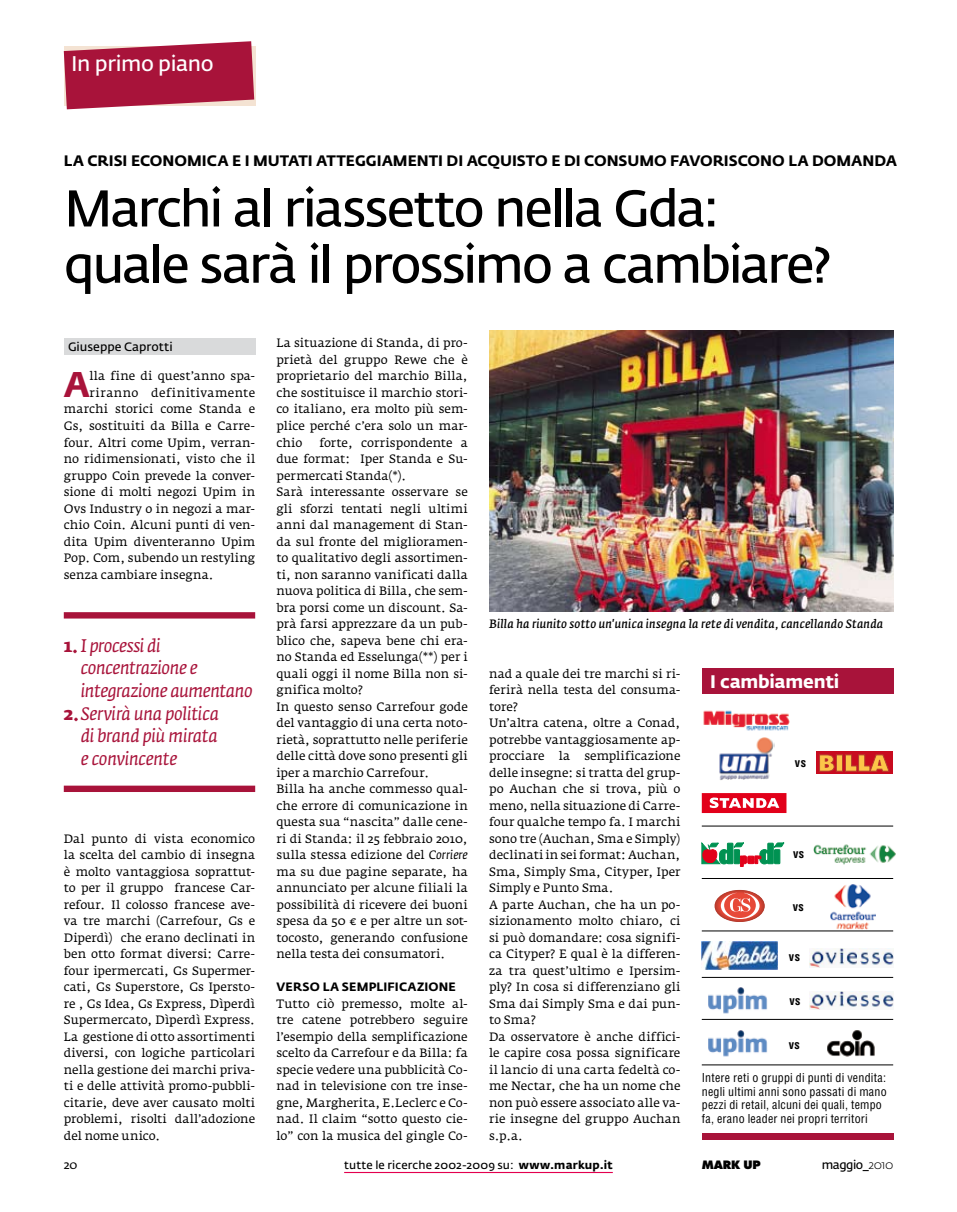
<style>
.page{position:relative;width:957px;height:1212px;background:#fff}
.page>*{position:absolute;margin:0;border:0;box-sizing:border-box;transform-origin:0 0}
.t1{font:600 51px/56.2px "Fedra Sans Std";letter-spacing:-.045em;color:#000}
.t2{font:700 35.4px "Fedra Sans Std";color:#a8133a}
.t3{font:600 21px "Fedra Sans Std";letter-spacing:-.02em;color:#fff}
.t4{font:italic 18px "Fedra Serif A Std";letter-spacing:-.02em;color:#a8133a}
.t5{font:700 18px "Fedra Sans Std";color:#fff}
.t6{font:700 15px "Fedra Sans Std";color:#000}
.t7{font:12px/16.5px "Fedra Serif A Std";letter-spacing:.005em;color:#000;text-align:justify}
.t8{font:condensed 12px/13.5px "Helvetica LT Std";letter-spacing:.02em;color:#000}
.t9{font:italic 600 12px "Fedra Serif A Std";letter-spacing:.015em;color:#000}
.t10{font:600 12px "Fedra Sans Std";color:#000}
.t11{font:12px "Fedra Serif A Std";letter-spacing:.04em;color:#000}
.t12{font:700 12px "Fedra Sans Std";letter-spacing:.015em;color:#000}
.t13{font:700 condensed 12px "Helvetica LT Std";letter-spacing:.04em;color:#000}
.t14{font:600 11.25px "Fedra Sans Std";letter-spacing:.015em;color:#000}
.t15{font:800 11.25px "Futura Std";letter-spacing:-.02em;color:#000}
.s1{font-weight:700;font-style:normal}
.s2{font-style:italic}
.s3{font-weight:700}
.s4{font-weight:300}
</style>
<div class="page">
<hr style="left:344px;top:1172px;width:269px;height:1px;background:#e3004f">
<svg style="left:64px;top:41px;width:190px;height:68px;background:#b43555"></svg>
<div style="left:64px;top:338px;width:191px;height:17px;background:#d9dadb"></div>
<div style="left:64px;top:612px;width:191px;height:6px;background:#a8133a"></div>
<div style="left:64px;top:786px;width:191px;height:6px;background:#a8133a"></div>
<img style="left:489px;top:331px;width:404px;height:280px">
<div style="left:702px;top:668px;width:191px;height:26px;background:#a8133a"></div>
<div style="left:816px;top:751px;width:77px;height:23px;background:#c80b1f"></div>
<svg style="left:819px;top:754px;width:16px;height:18px"></svg>
<div style="left:836px;top:754px;width:7px;height:17px;background:#fcc549;border:1px solid #b43b2d"></div>
<svg style="left:845px;top:754px;width:45px;height:18px"></svg>
<img style="left:703px;top:710px;width:87px;height:21px">
<img style="left:719px;top:737px;width:55px;height:43px">
<svg style="left:702px;top:793px;width:84px;height:20px"></svg>
<svg style="left:701px;top:842px;width:83px;height:24px"></svg>
<img style="left:813px;top:844px;width:83px;height:21px">
<svg style="left:714px;top:890px;width:50px;height:32px"></svg>
<svg style="left:715px;top:890px;width:49px;height:32px"></svg>
<div style="left:715px;top:890px;width:49px;height:31px;background:#bc3d2f;border-radius:50%"></div>
<div style="left:716px;top:891px;width:47px;height:30px;background:#c64031;border-radius:50%"></div>
<div style="left:717px;top:891px;width:45px;height:29px;background:#ca4132;border-radius:50%"></div>
<div style="left:717px;top:892px;width:45px;height:28px;background:#cf4333;border-radius:50%"></div>
<svg style="left:718px;top:892px;width:42px;height:27px"></svg>
<svg style="left:721px;top:893px;width:38px;height:26px"></svg>
<img style="left:830px;top:884px;width:45px;height:46px">
<img style="left:702px;top:941px;width:75px;height:29px">
<img style="left:809px;top:949px;width:84px;height:18px">
<img style="left:827px;top:1030px;width:48px;height:27px">
<img style="left:708px;top:988px;width:60px;height:26px">
<img style="left:708px;top:1031px;width:60px;height:26px">
<img style="left:809px;top:991px;width:84px;height:18px">
<div style="left:702px;top:1133px;width:191px;height:6px;background:#a8133a"></div>
<hr style="left:702px;top:826px;width:191px;height:1px;background:#000">
<hr style="left:702px;top:878px;width:191px;height:1px;background:#000">
<hr style="left:702px;top:930px;width:191px;height:1px;background:#000">
<hr style="left:702px;top:977px;width:191px;height:1px;background:#000">
<hr style="left:702px;top:1019px;width:191px;height:1px;background:#000">
<hr style="left:702px;top:1064px;width:191px;height:1px;background:#000">
<h3 class="t3" style="left:71px;top:51px;width:144px">In primo piano</h3>
<p class="t6" style="left:64px;top:151px;width:834px">LA CRISI ECONOMICA E I MUTATI ATTEGGIAMENTI DI ACQUISTO E DI CONSUMO FAVORISCONO LA DOMANDA</p>
<h1 class="t1" style="left:64px;top:181px;width:769px">Marchi al riassetto nella Gda: quale sarà il prossimo a cambiare?</h1>
<p class="t10" style="left:68px;top:340px;width:106px">Giuseppe Caprotti</p>
<h2 class="t2" style="left:63px;top:362px;width:27px">A</h2>
<p class="t7" style="left:90px;top:368px;width:167px">lla fine di quest’anno spa-</p>
<p class="t11" style="left:90px;top:386px;width:167px">riranno definitivamente</p>
<p class="t7" style="left:64px;top:401px;width:193px">marchi storici come Standa e</p>
<p class="t7" style="left:64px;top:418px;width:193px">Gs, sostituiti da Billa e Carre-</p>
<p class="t7" style="left:64px;top:434px;width:193px">four. Altri come Upim, verran-</p>
<p class="t7" style="left:64px;top:451px;width:193px">no ridimensionati, visto che il</p>
<p class="t7" style="left:64px;top:467px;width:193px">gruppo Coin prevede la conver-</p>
<p class="t7" style="left:64px;top:484px;width:193px">sione di molti negozi Upim in</p>
<p class="t7" style="left:64px;top:500px;width:193px">Ovs Industry o in negozi a mar-</p>
<p class="t7" style="left:64px;top:517px;width:193px">chio Coin. Alcuni punti di ven-</p>
<p class="t7" style="left:64px;top:533px;width:193px">dita Upim diventeranno Upim</p>
<p class="t7" style="left:64px;top:550px;width:193px">Pop. Com, subendo un restyling</p>
<p class="t7" style="left:64px;top:566px;width:151px">senza cambiare insegna.</p>
<h3 class="t4" style="left:64px;top:635px;width:98px"><span class="s1">1.</span>I processi di</h3>
<h3 class="t4" style="left:81px;top:658px;width:118px">concentrazione e</h3>
<h3 class="t4" style="left:81px;top:680px;width:173px">integrazione aumentano</h3>
<h3 class="t4" style="left:64px;top:703px;width:157px"><span class="s1">2.</span>Servirà una politica</h3>
<h3 class="t4" style="left:81px;top:725px;width:139px">di brand più mirata</h3>
<h3 class="t4" style="left:81px;top:748px;width:98px">e convincente</h3>
<p class="t7" style="left:64px;top:830px;width:193px">Dal punto di vista economico la scelta del cambio di insegna è molto vantaggiosa soprattut&shy;to per il gruppo francese Car&shy;refour. Il colosso francese ave&shy;va tre marchi (Carrefour, Gs e Diperdì) che erano declinati in ben otto format diversi: Carre&shy;four ipermercati, Gs Supermer&shy;cati, Gs Superstore, Gs Ipersto&shy;re , Gs Idea, Gs Express, Dìperdì Supermercato, Dìperdì Express.<br>La gestione di otto assortimenti diversi, con logiche particolari nella gestione dei marchi priva&shy;ti e delle attività promo-pubbli&shy;citarie, deve aver causato molti problemi, risolti dall’adozione del nome unico.</p>
<p class="t7" style="left:276px;top:335px;width:193px">La situazione di Standa, di pro&shy;prietà del gruppo Rewe che è proprietario del marchio Billa, che sostituisce il marchio stori&shy;co italiano, era molto più sem&shy;plice perché c’era solo un mar&shy;chio</p>
<p class="t7" style="left:276px;top:434px;width:193px;text-align:left;text-indent:43px">forte, corrispondente a due format: Iper Standa e Su&shy;permercati Standa(*).<br>Sarà interessante osservare se gli sforzi tentati negli ultimi anni dal management di Stan&shy;da sul fronte del miglioramen&shy;to qualitativo degli assortimen&shy;ti, non saranno vanificati dalla nuova politica di Billa, che sem&shy;bra porsi come un discount. Sa&shy;prà farsi apprezzare da un pub&shy;blico che, sapeva bene chi era&shy;no Standa ed Esselunga(**) per i quali oggi il nome Billa non si&shy;gnifica molto?<br>In questo senso Carrefour gode del vantaggio di una certa noto&shy;rietà, soprattutto nelle periferie delle città dove sono presenti gli iper a marchio Carrefour.<br>Billa ha anche commesso qual&shy;che errore di comunicazione in questa sua “nascita” dalle cene&shy;ri di Standa: il 25 febbraio 2010, sulla stessa edizione del <span class="s2">Corriere </span>ma su due pagine separate, ha annunciato per alcune filiali la possibilità di ricevere dei buoni spesa da 50 € e per altre un sot&shy;tocosto, generando confusione nella testa dei consumatori.</p>
<p class="t12" style="left:276px;top:979px;width:181px">VERSO LA SEMPLIFICAZIONE</p>
<p class="t7" style="left:276px;top:995px;width:193px">Tutto ciò premesso, molte al&shy;tre catene potrebbero seguire l’esempio della semplificazione scelto da Carrefour e da Billa: fa specie vedere una pubblicità Co&shy;nad in televisione con tre inse&shy;gne, Margherita, E.Leclerc e Co&shy;nad. Il claim “sotto questo cie&shy;lo” con la musica del gingle Co-</p>
<p class="t9" style="left:489px;top:617px;width:396px">Billa ha riunito sotto un'unica insegna la rete di vendita, cancellando Standa</p>
<p class="t7" style="left:489px;top:665px;width:193px;text-align:left">nad a quale dei tre marchi si ri&shy;ferirà nella testa del consuma&shy;tore?<br>Un’altra catena, oltre a Conad, potrebbe vantaggiosamente ap&shy;procciare la semplificazione delle insegne: si tratta del grup&shy;po Auchan che si trova, più o meno, nella situazione di Carre&shy;four qualche tempo fa. I marchi sono tre (Auchan, Sma e Simply) declinati in sei format: Auchan,<br>Sma, Simply Sma, Cityper, Iper<br>Simply e Punto Sma.<br>A parte Auchan, che ha un po&shy;sizionamento molto chiaro, ci si può domandare: cosa signifi&shy;ca Cityper? E qual è la differen&shy;za tra quest’ultimo e Ipersim&shy;ply? In cosa si differenziano gli<br>Sma dai Simply Sma e dai pun&shy;to Sma?<br>Da osservatore è anche diffici&shy;le capire cosa possa significare il lancio di una carta fedeltà co&shy;me Nectar, che ha un nome che non può essere associato alle va&shy;rie insegne del gruppo Auchan s.p.a.</p>
<h3 class="t5" style="left:710px;top:670px;width:130px">I CAMBIAMENTI</h3>
<p class="t13" style="left:795px;top:755px;width:13px">vs</p>
<p class="t13" style="left:793px;top:846px;width:13px">vs</p>
<p class="t13" style="left:792px;top:899px;width:13px">vs</p>
<p class="t13" style="left:789px;top:949px;width:13px">vs</p>
<p class="t13" style="left:789px;top:993px;width:13px">vs</p>
<p class="t13" style="left:789px;top:1037px;width:13px">vs</p>
<p class="t8" style="left:702px;top:1071px;width:186px">Intere reti o gruppi di punti di vendita: negli ultimi anni sono passati di mano pezzi di retail, alcuni dei quali, tempo fa, erano leader nei propri territori</p>
<p class="t7" style="left:64px;top:1156px;width:15px">20</p>
<p class="t14" style="left:344px;top:1158px;width:270px">tutte le ricerche 2002-2009 su: <span class="s3">WWW.MARKUP.IT</span></p>
<p class="t15" style="left:702px;top:1158px;width:60px">MARK UP</p>
<p class="t10" style="left:822px;top:1157px;width:73px">maggio_<span class="s4">2010</span></p>
</div>
